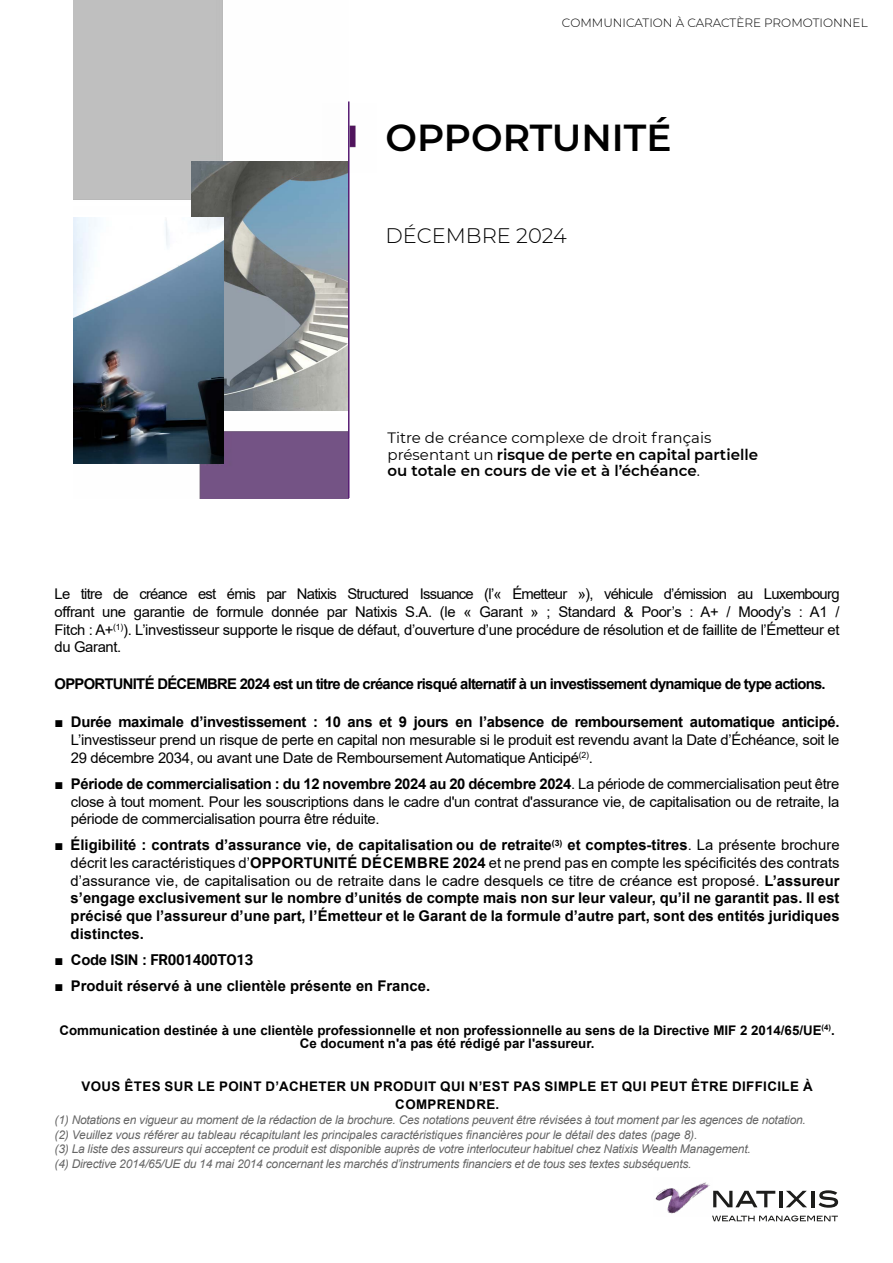
<style>
.page{position:relative;width:893px;height:1263px;background:#fff}
.page>*{position:absolute;margin:0;border:0;box-sizing:border-box;transform-origin:0 0}
.t1{font:600 37.5px "Montserrat";color:#000}
.t2{font:300 21px "Montserrat";color:#000}
.t3{font:600 15px/16.5px "Montserrat";color:#000}
.t4{font:700 15px "Roboto";letter-spacing:-.02em;color:#000}
.t5{font:14.7px/17.7px "Arial";letter-spacing:-.02em;color:#000;text-align:justify}
.t6{font:700 14.7px/17.7px "Arial";letter-spacing:-.05em;color:#000;text-align:justify}
.t7{font:700 14.7px "Arial";color:#000}
.t8{font:700 13.2px/13.2px "Arial";color:#000;text-align:center}
.t9{font:700 13.2px/17.7px "Arial";letter-spacing:.03em;color:#000;text-align:center}
.t10{font:italic 12px/14.4px "Arial";letter-spacing:-.02em;color:#666}
.t11{font:300 12px "Montserrat";color:#000}
.s1{font-weight:400}
.s2{font-weight:700}
.s3{font-family:"Arial";font-weight:400;font-size:14.7px}
.s4{font-family:"Arial";font-size:14.7px}
</style>
<div class="page">
<img style="left:74px;top:1px;width:275px;height:497px">
<svg style="left:713px;top:1191px;width:62px;height:16px"></svg>
<hr style="left:779px;top:1191px;width:3px;height:16px;background:#1d1d1b">
<svg style="left:786px;top:1191px;width:21px;height:16px"></svg>
<hr style="left:811px;top:1191px;width:3px;height:16px;background:#1d1d1b">
<svg style="left:819px;top:1190px;width:19px;height:18px"></svg>
<img style="left:655px;top:1182px;width:55px;height:32px">
<svg style="left:712px;top:1215px;width:126px;height:6px"></svg>
<img style="left:191px;top:161px;width:157px;height:249px">
<img style="left:73px;top:217px;width:151px;height:246px">
<hr style="left:348px;top:101px;width:1px;height:396px;background:#581d74">
<img style="left:322px;top:103px;width:34px;height:70px">
<p class="t11" style="left:562px;top:14px;width:307px">COMMUNICATION À CARACTÈRE PROMOTIONNEL</p>
<h1 class="t1" style="left:385px;top:111px;width:287px">OPPORTUNITÉ</h1>
<h2 class="t2" style="left:385px;top:221px;width:183px">DÉCEMBRE 2024</h2>
<p class="t3" style="left:388px;top:429px;width:372px"><span class="s1">Titre de créance complexe de droit français présentant un</span> risque de perte en capital partielle ou totale en cours de vie et à l’échéance<span class="s1">.</span></p>
<p class="t5" style="left:55px;top:585px;width:786px">Le titre de créance est émis par Natixis Structured Issuance (l’« Émetteur »), véhicule d’émission au Luxembourg offrant une garantie de formule donnée par Natixis S.A. (le « Garant » ; Standard &amp; Poor’s : A+ / Moody’s : A1 / Fitch : A+<sup>(1)</sup>). L’investisseur supporte le risque de défaut, d’ouverture d’une procédure de résolution et de faillite de l’Émetteur et du Garant.</p>
<p class="t6" style="left:55px;top:675px;width:772px">OPPORTUNITÉ DÉCEMBRE 2024 est un titre de créance risqué alternatif à un investissement dynamique de type actions.</p>
<p class="t5" style="left:71px;top:713px;width:770px;text-indent:-16px">■ <span class="s2">Durée maximale d’investissement : 10 ans et 9 jours en l’absence de remboursement automatique anticipé.<br></span>L’investisseur prend un risque de perte en capital non mesurable si le produit est revendu avant la Date d’Échéance, soit le 29 décembre 2034, ou avant une Date de Remboursement Automatique Anticipé<sup>(2)</sup>.</p>
<p class="t5" style="left:71px;top:775px;width:770px;text-indent:-16px">■ <span class="s2">Période de commercialisation : du 12 novembre 2024 au 20 décembre 2024</span>. La période de commercialisation peut être close à tout moment. Pour les souscriptions dans le cadre d'un contrat d'assurance vie, de capitalisation ou de retraite, la période de commercialisation pourra être réduite.</p>
<p class="t6" style="left:71px;top:836px;width:770px;text-indent:-16px"><span class="s1">■</span> Éligibilité : contrats d’assurance vie, de capitalisation ou de retraite<sup>(3)</sup> et comptes-titres<span class="s1">. La présente brochure décrit les caractéristiques d’</span>OPPORTUNITÉ DÉCEMBRE 2024 <span class="s1">et ne prend pas en compte les spécificités des contrats d’assurance vie, de capitalisation ou de retraite dans le cadre desquels ce titre de créance est proposé.</span> L’assureur s’engage exclusivement sur le nombre d’unités de compte mais non sur leur valeur, qu’il ne garantit pas. Il est précisé que l’assureur d’une part, l’Émetteur et le Garant de la formule d’autre part, sont des entités juridiques distinctes.</p>
<p class="t4" style="left:55px;top:949px;width:200px"><span class="s3">■</span> <span class="s4">Code ISIN :</span> FR001400TO13</p>
<p class="t7" style="left:55px;top:976px;width:377px"><span class="s1">■</span> Produit réservé à une clientèle présente en France.</p>
<p class="t8" style="left:59px;top:1023px;width:777px">Communication destinée à une clientèle professionnelle et non professionnelle au sens de la Directive MIF 2 2014/65/UE<sup>(4)</sup>.<br>Ce document n'a pas été rédigé par l'assureur.</p>
<p class="t9" style="left:81px;top:1078px;width:733px">VOUS ÊTES SUR LE POINT D’ACHETER UN PRODUIT QUI N’EST PAS SIMPLE ET QUI PEUT ÊTRE DIFFICILE À<br>COMPRENDRE.</p>
<p class="t10" style="left:55px;top:1113px;width:753px">(1) Notations en vigueur au moment de la rédaction de la brochure. Ces notations peuvent être révisées à tout moment par les agences de notation. (2) Veuillez vous référer au tableau récapitulant les principales caractéristiques financières pour le détail des dates (page 8).<br>(3) La liste des assureurs qui acceptent ce produit est disponible auprès de votre interlocuteur habituel chez Natixis Wealth Management.<br>(4) Directive 2014/65/UE du 14 mai 2014 concernant les marchés d’instruments financiers et de tous ses textes subséquents.</p>
</div>
